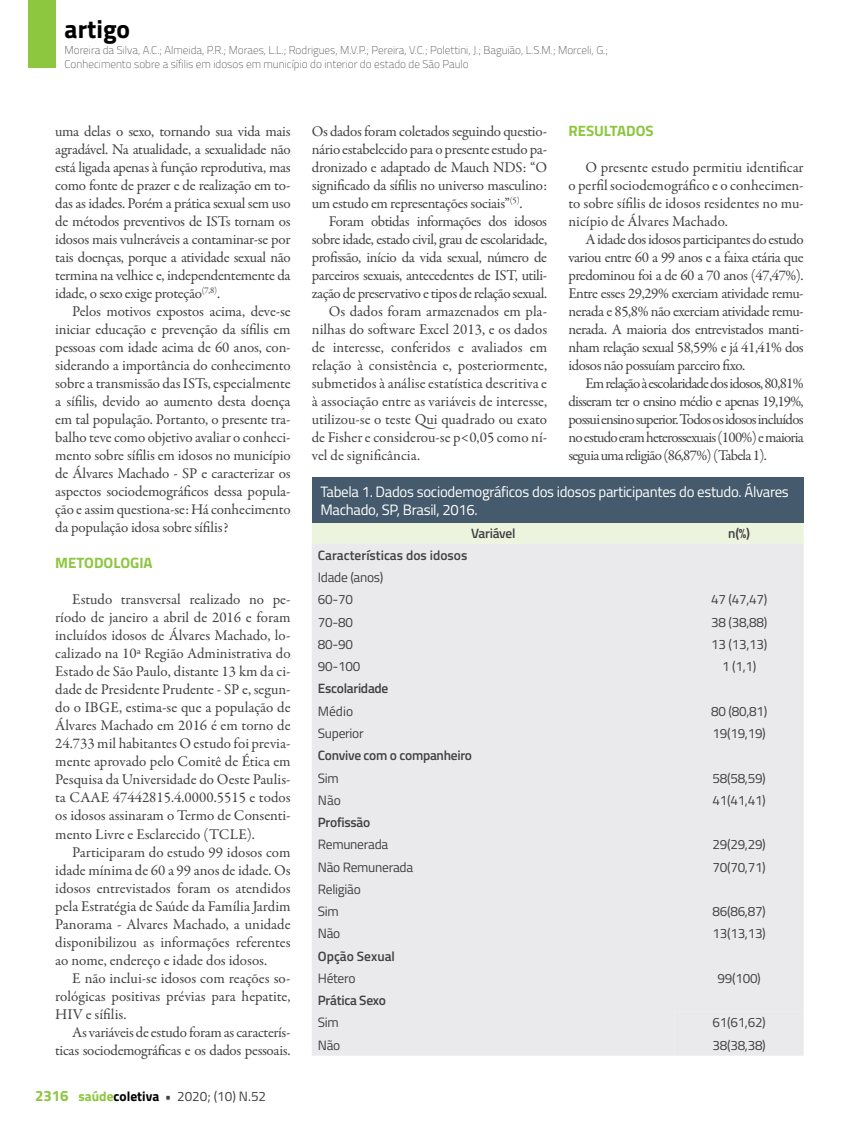
<style>
.page{position:relative;width:859px;height:1132px;background:#fff}
.page>*{position:absolute;margin:0;border:0;box-sizing:border-box;transform-origin:0 0}
.t1{font:700 25.5px "Titillium";color:#000}
.t2{font:15px/18px "Garamond Premr Pro";letter-spacing:-.01em;color:#414042;text-align:justify}
.t3{font:15px "Garamond Premr Pro";letter-spacing:-.03em;color:#414042}
.t4{font:15px/18px "Titillium";letter-spacing:-.02em;color:#fff}
.t5{font:700 15px "Titillium";color:#8dc63f}
.t6{font:13.5px/22.2px "Titillium";letter-spacing:-.02em;color:#414042}
.t7{font:600 13.5px "Titillium";letter-spacing:-.02em;color:#414042}
.t8{font:600 13.5px "Titillium";color:#414042}
.t9{font:100 11.25px/13.5px "Titillium";color:#414042}
.s1{font-weight:700;font-size:15px;color:#8dc63f}
.s2{font-weight:700;color:#8dc63f}
.s3{font-weight:700;color:#000}
.s4{font-weight:700}
</style>
<div class="page">
<div style="left:28px;top:0;width:27px;height:68px;background:#8dc63f"></div>
<div style="left:312px;top:522px;width:492px;height:21px;background:#ecf4de"></div>
<div style="left:312px;top:543px;width:492px;height:512px;background:#eaeaec"></div>
<div style="left:675px;top:1010px;width:129px;height:45px;background:#eaeaec"></div>
<div style="left:312px;top:477px;width:492px;height:45px;background:#455a6c"></div>
<h1 class="t1" style="left:65px;top:10px;width:67px">artigo</h1>
<p class="t9" style="left:65px;top:43px;width:545px">Moreira da Silva, A.C.; Almeida, P.R.; Moraes, L.L.; Rodrigues, M.V.P.; Pereira, V.C.; Polettini, J.; Baguião, L.S.M.; Morceli, G.;<br>Conhecimento sobre a sífilis em idosos em município do interior do estado de São Paulo</p>
<p class="t2" style="left:55px;top:122px;width:237px">uma delas o sexo, tornando sua vida mais agradável. Na atualidade, a sexualidade não está ligada apenas à função reprodutiva, mas como fonte de prazer e de realização em to&shy;das as idades. Porém a prática sexual sem uso de métodos preventivos de ISTs tornam os idosos mais vulneráveis a contaminar-se por tais doenças, porque a atividade sexual não termina na velhice e, independentemente da idade, o sexo exige proteção<sup>(7,8)</sup>.</p>
<p class="t2" style="left:55px;top:302px;width:237px;text-indent:17px">Pelos motivos expostos acima, deve-se iniciar educação e prevenção da sífilis em pessoas com idade acima de 60 anos, con&shy;siderando a importância do conhecimento sobre a transmissão das ISTs, especialmente a sífilis, devido ao aumento desta doença em tal população. Portanto, o presente tra&shy;balho teve como objetivo avaliar o conheci&shy;mento sobre sífilis em idosos no município de Álvares Machado - SP e caracterizar os aspectos sociodemográficos dessa popula&shy;ção e assim questiona-se: Há conhecimento da população idosa sobre sífilis?</p>
<p class="t5" style="left:55px;top:551px;width:99px">METODOLOGIA</p>
<p class="t2" style="left:55px;top:590px;width:237px;text-indent:17px">Estudo transversal realizado no pe&shy;ríodo de janeiro a abril de 2016 e foram incluídos idosos de Álvares Machado, lo&shy;calizado na 10ª Região Administrativa do Estado de São Paulo, distante 13 km da ci&shy;dade de Presidente Prudente - SP e, segun&shy;do o IBGE, estima-se que a população de Álvares Machado em 2016 é em torno de 24.733 mil habitantes O estudo foi previa&shy;mente aprovado pelo Comitê de Ética em Pesquisa da Universidade do Oeste Paulis&shy;ta CAAE 47442815.4.0000.5515 e todos os idosos assinaram o Termo de Consenti&shy;mento Livre e Esclarecido (TCLE).</p>
<p class="t2" style="left:55px;top:842px;width:237px;text-indent:17px">Participaram do estudo 99 idosos com idade mínima de 60 a 99 anos de idade. Os idosos entrevistados foram os atendidos pela Estratégia de Saúde da Família Jardim Panorama - Alvares Machado, a unidade disponibilizou as informações referentes ao nome, endereço e idade dos idosos.</p>
<p class="t2" style="left:55px;top:968px;width:237px;text-indent:17px">E não inclui-se idosos com reações so&shy;rológicas positivas prévias para hepatite, HIV e sífilis.</p>
<p class="t2" style="left:55px;top:1022px;width:237px;text-align:right">As variáveis de estudo foram as caracterís&shy;ticas sociodemográficas e os dados pessoais.</p>
<p class="t6" style="left:35px;top:1084px;width:233px"><span class="s1">2316</span> <span class="s2">saúde</span><span class="s3">coletiva</span> <span class="s4">•</span> 2020; (10) N.52</p>
<p class="t2" style="left:312px;top:122px;width:237px">Os dados foram coletados seguindo questio&shy;nário estabelecido para o presente estudo pa&shy;dronizado e adaptado de Mauch NDS: “O significado da sífilis no universo masculino: um estudo em representações sociais”<sup>(5)</sup>.</p>
<p class="t3" style="left:329px;top:212px;width:220px">Foram obtidas informações dos idosos</p>
<p class="t3" style="left:312px;top:230px;width:237px">sobre idade, estado civil, grau de escolaridade,</p>
<p class="t3" style="left:312px;top:248px;width:237px">profissão, início da vida sexual, número de</p>
<p class="t3" style="left:312px;top:266px;width:237px">parceiros sexuais, antecedentes de IST, utili-</p>
<p class="t3" style="left:312px;top:284px;width:237px">zação de preservativo e tipos de relação sexual.</p>
<p class="t2" style="left:329px;top:302px;width:220px">Os dados foram armazenados em pla-</p>
<p class="t2" style="left:312px;top:320px;width:237px">nilhas do software Excel 2013, e os dados</p>
<p class="t2" style="left:312px;top:338px;width:237px">de interesse, conferidos e avaliados em</p>
<p class="t2" style="left:312px;top:356px;width:237px">relação à consistência e, posteriormente,</p>
<p class="t2" style="left:312px;top:374px;width:237px">submetidos à análise estatística descritiva e</p>
<p class="t2" style="left:312px;top:392px;width:237px">à associação entre as variáveis de interesse,</p>
<p class="t2" style="left:312px;top:410px;width:237px">utilizou-se o teste Qui quadrado ou exato</p>
<p class="t2" style="left:312px;top:428px;width:237px">de Fisher e considerou-se p&lt;0,05 como ní-</p>
<p class="t2" style="left:312px;top:446px;width:110px">vel de significância.</p>
<p class="t5" style="left:568px;top:119px;width:87px">RESULTADOS</p>
<p class="t2" style="left:568px;top:158px;width:237px;text-indent:17px">O presente estudo permitiu identificar o perfil sociodemográfico e o conhecimen&shy;to sobre sífilis de idosos residentes no mu&shy;nicípio de Álvares Machado.</p>
<p class="t2" style="left:568px;top:230px;width:237px;text-indent:17px">A idade dos idosos participantes do estudo variou entre 60 a 99 anos e a faixa etária que predominou foi a de 60 a 70 anos (47,47%).<br>Entre esses 29,29% exerciam atividade remu&shy;nerada e 85,8% não exerciam atividade remu&shy;nerada. A maioria dos entrevistados manti&shy;nham relação sexual 58,59% e já 41,41% dos idosos não possuíam parceiro fixo.</p>
<p class="t2" style="left:568px;top:374px;width:237px;text-indent:17px">Em relação à escolaridade dos idosos, 80,81% disseram ter o ensino médio e apenas 19,19%, possui ensino superior. Todos os idosos incluídos no estudo eram heterossexuais (100%) e maioria seguia uma religião (86,87%) (Tabela 1).</p>
<p class="t4" style="left:320px;top:482px;width:470px">Tabela 1. Dados sociodemográficos dos idosos participantes do estudo. Álvares<br>Machado, SP, Brasil, 2016.</p>
<p class="t7" style="left:471px;top:522px;width:46px">Variável</p>
<p class="t7" style="left:728px;top:522px;width:23px">n(%)</p>
<p class="t8" style="left:318px;top:545px;width:151px">Características dos idosos</p>
<p class="t6" style="left:318px;top:565px;width:67px">Idade (anos)<br>60-70</p>
<p class="t6" style="left:711px;top:587px;width:58px">47 (47,47)</p>
<p class="t6" style="left:318px;top:610px;width:37px">70-80</p>
<p class="t6" style="left:711px;top:610px;width:58px">38 (38,88)</p>
<p class="t6" style="left:318px;top:632px;width:37px">80-90</p>
<p class="t6" style="left:711px;top:632px;width:58px">13 (13,13)</p>
<p class="t6" style="left:318px;top:654px;width:44px">90-100</p>
<p class="t6" style="left:722px;top:654px;width:36px">1 (1,1)</p>
<p class="t7" style="left:318px;top:678px;width:72px">Escolaridade</p>
<p class="t6" style="left:318px;top:699px;width:37px">Médio</p>
<p class="t6" style="left:711px;top:699px;width:58px">80 (80,81)</p>
<p class="t6" style="left:318px;top:721px;width:47px">Superior</p>
<p class="t6" style="left:712px;top:721px;width:55px">19(19,19)</p>
<p class="t7" style="left:318px;top:745px;width:156px">Convive com o companheiro</p>
<p class="t6" style="left:318px;top:765px;width:23px">Sim</p>
<p class="t6" style="left:712px;top:765px;width:55px">58(58,59)</p>
<p class="t6" style="left:318px;top:788px;width:25px">Não</p>
<p class="t6" style="left:712px;top:788px;width:55px">41(41,41)</p>
<p class="t7" style="left:318px;top:812px;width:54px">Profissão</p>
<p class="t6" style="left:318px;top:832px;width:72px">Remunerada</p>
<p class="t6" style="left:712px;top:832px;width:55px">29(29,29)</p>
<p class="t6" style="left:318px;top:854px;width:97px">Não Remunerada</p>
<p class="t6" style="left:712px;top:854px;width:55px">70(70,71)</p>
<p class="t6" style="left:318px;top:877px;width:44px">Religião<br>Sim</p>
<p class="t6" style="left:712px;top:899px;width:55px">86(86,87)</p>
<p class="t6" style="left:318px;top:921px;width:24px">Não</p>
<p class="t6" style="left:712px;top:921px;width:55px">13(13,13)</p>
<p class="t8" style="left:318px;top:945px;width:79px">Opção Sexual</p>
<p class="t6" style="left:318px;top:966px;width:39px">Hétero</p>
<p class="t6" style="left:717px;top:966px;width:45px">99(100)</p>
<p class="t7" style="left:318px;top:989px;width:70px">Prática Sexo</p>
<p class="t6" style="left:318px;top:1010px;width:23px">Sim</p>
<p class="t6" style="left:712px;top:1010px;width:55px">61(61,62)</p>
<p class="t6" style="left:318px;top:1032px;width:24px">Não</p>
<p class="t6" style="left:712px;top:1032px;width:55px">38(38,38)</p>
</div>
